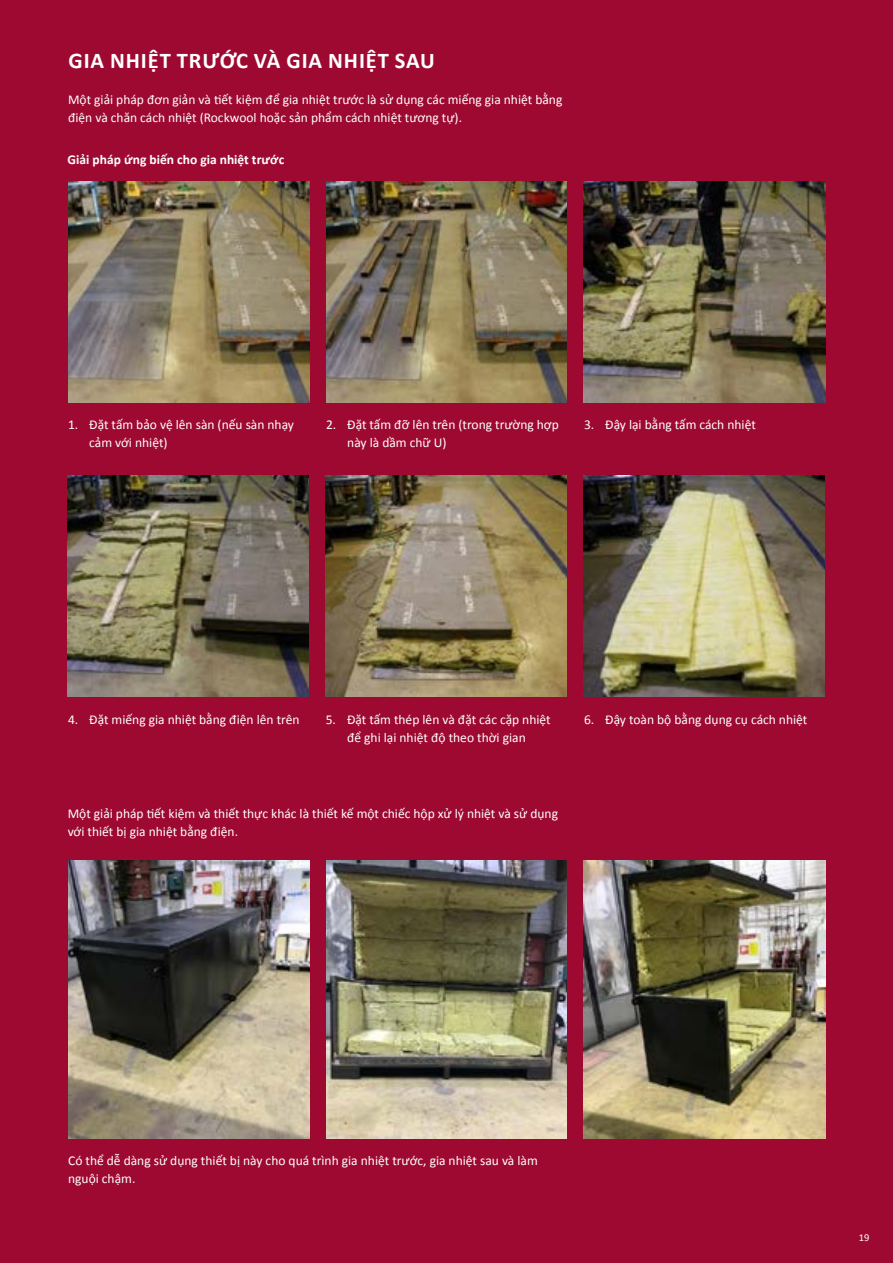
<style>
.page{position:relative;width:893px;height:1263px;background:#9e0931}
.page>*{position:absolute;margin:0;border:0;box-sizing:border-box;transform-origin:0 0}
.t1{font:700 22.5px "Calibri";letter-spacing:.04em;color:#fff}
.t2{font:13.5px/18px "Calibri";color:#fff}
.t3{font:700 13.5px "Calibri";color:#fff}
.t4{font:10.5px "Calibri";color:#fff}
</style>
<div class="page">
<img style="left:68px;top:181px;width:241px;height:221px">
<img style="left:68px;top:476px;width:241px;height:221px">
<img style="left:68px;top:861px;width:241px;height:277px">
<img style="left:326px;top:181px;width:240px;height:221px">
<img style="left:326px;top:476px;width:240px;height:221px">
<img style="left:326px;top:861px;width:240px;height:277px">
<img style="left:584px;top:181px;width:241px;height:221px">
<img style="left:583px;top:476px;width:242px;height:221px">
<img style="left:584px;top:861px;width:241px;height:277px">
<h1 class="t1" style="left:68px;top:45px;width:368px">GIA NHIỆT TRƯỚC VÀ GIA NHIỆT SAU</h1>
<p class="t2" style="left:68px;top:90px;width:496px">Một giải pháp đơn giản và tiết kiệm để gia nhiệt trước là sử dụng các miếng gia nhiệt bằng điện và chăn cách nhiệt (Rockwool hoặc sản phẩm cách nhiệt tương tự).</p>
<p class="t3" style="left:68px;top:150px;width:218px">Giải pháp ứng biến cho gia nhiệt trước</p>
<p class="t2" style="left:89px;top:416px;width:206px;text-indent:-21px">1. Đặt tấm bảo vệ lên sàn (nếu sàn nhạy cảm với nhiệt)</p>
<p class="t2" style="left:347px;top:416px;width:213px;text-indent:-21px">2. Đặt tấm đỡ lên trên (trong trường hợp này là dầm chữ U)</p>
<p class="t2" style="left:584px;top:416px;width:173px">3. Đậy lại bằng tấm cách nhiệt</p>
<p class="t2" style="left:68px;top:710px;width:233px">4. Đặt miếng gia nhiệt bằng điện lên trên</p>
<p class="t2" style="left:326px;top:710px;width:226px;text-align:center">5. Đặt tấm thép lên và đặt các cặp nhiệt để ghi lại nhiệt độ theo thời gian</p>
<p class="t2" style="left:68px;top:805px;width:492px">Một giải pháp tiết kiệm và thiết thực khác là thiết kế một chiếc hộp xử lý nhiệt và sử dụng với thiết bị gia nhiệt bằng điện.</p>
<p class="t2" style="left:584px;top:710px;width:225px">6. Đậy toàn bộ bằng dụng cụ cách nhiệt</p>
<p class="t2" style="left:68px;top:1152px;width:471px">Có thể dễ dàng sử dụng thiết bị này cho quá trình gia nhiệt trước, gia nhiệt sau và làm nguội chậm.</p>
<p class="t4" style="left:859px;top:1231px;width:12px">19</p>
</div>
